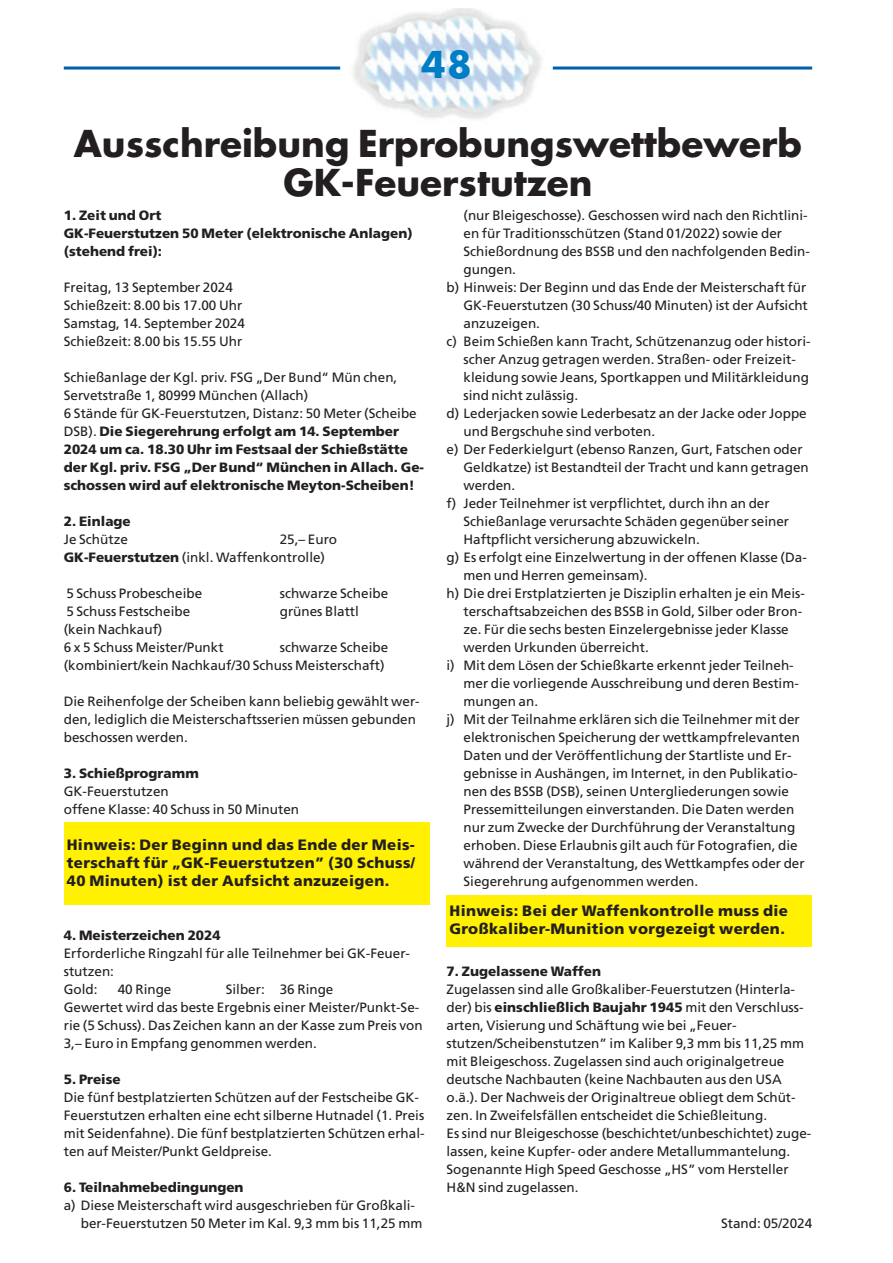
<style>
.page{position:relative;width:893px;height:1263px;background:#fff}
.page>*{position:absolute;margin:0;border:0;box-sizing:border-box;transform-origin:0 0}
.t1{font:700 36px/38.5px "Futura LT";color:#231f20;text-align:center}
.t2{font:700 36px "Futura LT";color:#007ec5}
.t3{font:900 15px/18.3px "Frutiger LT";letter-spacing:.025em;color:#231f20;text-align:justify}
.t4{font:13.5px/18px "Frutiger LT";color:#231f20}
.t5{font:900 13.5px/18px "Frutiger LT";color:#231f20}
.s1{font-weight:400}
.s2{font-weight:900}
</style>
<div class="page">
<img style="left:353px;top:9px;width:189px;height:110px">
<hr style="left:64px;top:67px;width:276px;height:3px;background:#0160ae">
<hr style="left:553px;top:67px;width:259px;height:3px;background:#0160ae">
<div style="left:64px;top:823px;width:365px;height:82px;background:#fff101"></div>
<div style="left:446px;top:895px;width:366px;height:52px;background:#fff101"></div>
<h1 class="t2" style="left:421px;top:48px;width:52px">48</h1>
<h1 class="t1" style="left:74px;top:128px;width:730px">Ausschreibung Erprobungswettbewerb<br>GK-Feuerstutzen</h1>
<p class="t5" style="left:64px;top:206px;width:350px">1. Zeit und Ort<br>GK-Feuerstutzen 50 Meter (elektronische Anlagen) (stehend frei):</p>
<p class="t4" style="left:64px;top:278px;width:183px">Freitag, 13 September 2024<br>Schießzeit: 8.00 bis 17.00 Uhr<br>Samstag, 14. September 2024<br>Schießzeit: 8.00 bis 15.55 Uhr</p>
<p class="t5" style="left:64px;top:368px;width:362px"><span class="s1">Schießanlage der Kgl. priv. FSG „Der Bund“ Mün chen, Servetstraße 1, 80999 München (Allach)<br>6 Stände für GK-Feuerstutzen, Distanz: 50 Meter (Scheibe DSB).</span> Die Siegerehrung erfolgt am 14. September 2024 um ca. 18.30 Uhr im Festsaal der Schießstätte der Kgl. priv. FSG „Der Bund“ München in Allach. Ge&shy;schossen wird auf elektronische Meyton-Scheiben!</p>
<p class="t5" style="left:64px;top:512px;width:69px">2. Einlage</p>
<p class="t4" style="left:64px;top:530px;width:66px">Je Schütze</p>
<p class="t4" style="left:64px;top:530px;width:275px;text-indent:216px">25,– Euro<br><span class="s2">GK-Feuerstutzen</span> (inkl. Waffenkontrolle)</p>
<p class="t4" style="left:66px;top:584px;width:137px">5 Schuss Probescheibe</p>
<p class="t4" style="left:280px;top:584px;width:110px">schwarze Scheibe</p>
<p class="t4" style="left:66px;top:602px;width:125px">5 Schuss Festscheibe</p>
<p class="t4" style="left:280px;top:602px;width:81px">grünes Blattl</p>
<p class="t4" style="left:64px;top:620px;width:161px">(kein Nachkauf)<br>6 x 5 Schuss Meister/Punkt</p>
<p class="t4" style="left:64px;top:638px;width:326px;text-align:right">schwarze Scheibe<br>(kombiniert/kein Nachkauf/30 Schuss Meisterschaft)</p>
<p class="t4" style="left:64px;top:692px;width:357px">Die Reihenfolge der Scheiben kann beliebig gewählt wer&shy;den, lediglich die Meisterschaftsserien müssen gebunden beschossen werden.</p>
<p class="t5" style="left:64px;top:764px;width:137px">3. Schießprogramm</p>
<p class="t4" style="left:64px;top:782px;width:237px">GK-Feuerstutzen<br>offene Klasse: 40 Schuss in 50 Minuten</p>
<p class="t3" style="left:67px;top:835px;width:350px">Hinweis: Der Beginn und das Ende der Meis&shy;terschaft für „GK-Feuerstutzen” (30 Schuss/ 40 Minuten) ist der Aufsicht anzuzeigen.</p>
<p class="t5" style="left:64px;top:926px;width:158px">4. Meisterzeichen 2024</p>
<p class="t4" style="left:64px;top:944px;width:348px">Erforderliche Ringzahl für alle Teilnehmer bei GK-Feuer&shy;stutzen:<br>Gold:</p>
<p class="t4" style="left:64px;top:980px;width:360px;text-indent:162px">Silber: 36 Ringe<br>Gewertet wird das beste Ergebnis einer Meister/Punkt-Se&shy;rie (5 Schuss). Das Zeichen kann an der Kasse zum Preis von 3,– Euro in Empfang genommen werden.</p>
<p class="t5" style="left:64px;top:1070px;width:59px">5. Preise</p>
<p class="t4" style="left:64px;top:1088px;width:362px">Die fünf bestplatzierten Schützen auf der Festscheibe GK-Feuerstutzen erhalten eine echt silberne Hutnadel (1. Preis mit Seidenfahne). Die fünf bestplatzierten Schützen erhal&shy;ten auf Meister/Punkt Geldpreise.</p>
<p class="t5" style="left:64px;top:1178px;width:181px">6. Teilnahmebedingungen</p>
<p class="t4" style="left:81px;top:1196px;width:343px;text-indent:-17px">a) Diese Meisterschaft wird ausgeschrieben für Großkali&shy;ber-Feuerstutzen 50 Meter im Kal. 9,3 mm bis 11,25 mm</p>
<p class="t4" style="left:118px;top:980px;width:55px">40 Ringe</p>
<p class="t4" style="left:463px;top:206px;width:346px">(nur Bleigeschosse). Geschossen wird nach den Richtlini-</p>
<p class="t4" style="left:463px;top:224px;width:320px">en für Traditionsschützen (Stand 01/2022) sowie der</p>
<p class="t4" style="left:463px;top:242px;width:348px">Schießordnung des BSSB und den nachfolgenden Bedin-</p>
<p class="t4" style="left:463px;top:260px;width:54px">gungen.</p>
<p class="t4" style="left:446px;top:278px;width:361px">b) Hinweis: Der Beginn und das Ende der Meisterschaft für</p>
<p class="t4" style="left:463px;top:296px;width:346px">GK-Feuerstutzen (30 Schuss/40 Minuten) ist der Aufsicht</p>
<p class="t4" style="left:463px;top:314px;width:78px">anzuzeigen.</p>
<p class="t4" style="left:446px;top:332px;width:366px">c) Beim Schießen kann Tracht, Schützenanzug oder histori-</p>
<p class="t4" style="left:463px;top:350px;width:334px">scher Anzug getragen werden. Straßen- oder Freizeit-</p>
<p class="t4" style="left:463px;top:368px;width:347px">kleidung sowie Jeans, Sportkappen und Militärkleidung</p>
<p class="t4" style="left:463px;top:386px;width:116px">sind nicht zulässig.</p>
<p class="t4" style="left:446px;top:404px;width:362px">d) Lederjacken sowie Lederbesatz an der Jacke oder Joppe</p>
<p class="t4" style="left:463px;top:422px;width:193px">und Bergschuhe sind verboten.</p>
<p class="t4" style="left:446px;top:440px;width:358px">e) Der Federkielgurt (ebenso Ranzen, Gurt, Fatschen oder</p>
<p class="t4" style="left:463px;top:458px;width:347px">Geldkatze) ist Bestandteil der Tracht und kann getragen</p>
<p class="t4" style="left:463px;top:476px;width:53px">werden.</p>
<p class="t4" style="left:446px;top:494px;width:325px">f) Jeder Teilnehmer ist verpflichtet, durch ihn an der</p>
<p class="t4" style="left:463px;top:512px;width:327px">Schießanlage verursachte Schäden gegenüber seiner</p>
<p class="t4" style="left:463px;top:530px;width:238px">Haftpflicht versicherung abzuwickeln.</p>
<p class="t4" style="left:446px;top:548px;width:362px">g) Es erfolgt eine Einzelwertung in der offenen Klasse (Da-</p>
<p class="t4" style="left:463px;top:566px;width:186px">men und Herren gemeinsam).</p>
<p class="t4" style="left:446px;top:584px;width:360px">h) Die drei Erstplatzierten je Disziplin erhalten je ein Meis-</p>
<p class="t4" style="left:463px;top:602px;width:340px">terschaftsabzeichen des BSSB in Gold, Silber oder Bron-</p>
<p class="t4" style="left:463px;top:620px;width:327px">ze. Für die sechs besten Einzelergebnisse jeder Klasse</p>
<p class="t4" style="left:463px;top:638px;width:187px">werden Urkunden überreicht.</p>
<p class="t4" style="left:446px;top:656px;width:349px">i) Mit dem Lösen der Schießkarte erkennt jeder Teilneh-</p>
<p class="t4" style="left:463px;top:674px;width:337px">mer die vorliegende Ausschreibung und deren Bestim-</p>
<p class="t4" style="left:463px;top:692px;width:76px">mungen an.</p>
<p class="t4" style="left:446px;top:710px;width:355px">j) Mit der Teilnahme erklären sich die Teilnehmer mit der</p>
<p class="t4" style="left:463px;top:728px;width:338px">elektronischen Speicherung der wettkampfrelevanten</p>
<p class="t4" style="left:463px;top:746px;width:330px">Daten und der Veröffentlichung der Startliste und Er-</p>
<p class="t4" style="left:463px;top:764px;width:336px">gebnisse in Aushängen, im Internet, in den Publikatio-</p>
<p class="t4" style="left:463px;top:782px;width:327px">nen des BSSB (DSB), seinen Untergliederungen sowie</p>
<p class="t4" style="left:463px;top:800px;width:332px">Pressemitteilungen einverstanden. Die Daten werden</p>
<p class="t4" style="left:463px;top:818px;width:333px">nur zum Zwecke der Durchführung der Veranstaltung</p>
<p class="t4" style="left:463px;top:836px;width:336px">erhoben. Diese Erlaubnis gilt auch für Fotografien, die</p>
<p class="t4" style="left:463px;top:854px;width:343px">während der Veranstaltung, des Wettkampfes oder der</p>
<p class="t4" style="left:463px;top:872px;width:236px">Siegerehrung aufgenommen werden.</p>
<p class="t3" style="left:449px;top:901px;width:340px">Hinweis: Bei der Waffenkontrolle muss die<br>Großkaliber-Munition vorgezeigt werden.</p>
<p class="t5" style="left:446px;top:962px;width:156px">7. Zugelassene Waffen</p>
<p class="t4" style="left:446px;top:980px;width:366px">Zugelassen sind alle Großkaliber-Feuerstutzen (Hinterla&shy;der) bis <span class="s2">einschließlich Baujahr 1945</span> mit den Verschluss&shy;arten, Visierung und Schäftung wie bei „Feuer - stutzen/Scheibenstutzen” im Kaliber 9,3 mm bis 11,25 mm mit Bleigeschoss. Zugelassen sind auch originalgetreue deutsche Nachbauten (keine Nachbauten aus den USA o.ä.). Der Nachweis der Originaltreue obliegt dem Schüt&shy;zen. In Zweifelsfällen entscheidet die Schießleitung.<br>Es sind nur Bleigeschosse (beschichtet/unbeschichtet) zuge&shy;lassen, keine Kupfer- oder andere Metallummantelung.<br>Sogenannte High Speed Geschosse „HS” vom Hersteller H&amp;N sind zugelassen.</p>
<p class="t4" style="left:721px;top:1214px;width:93px">Stand: 05/2024</p>
</div>
